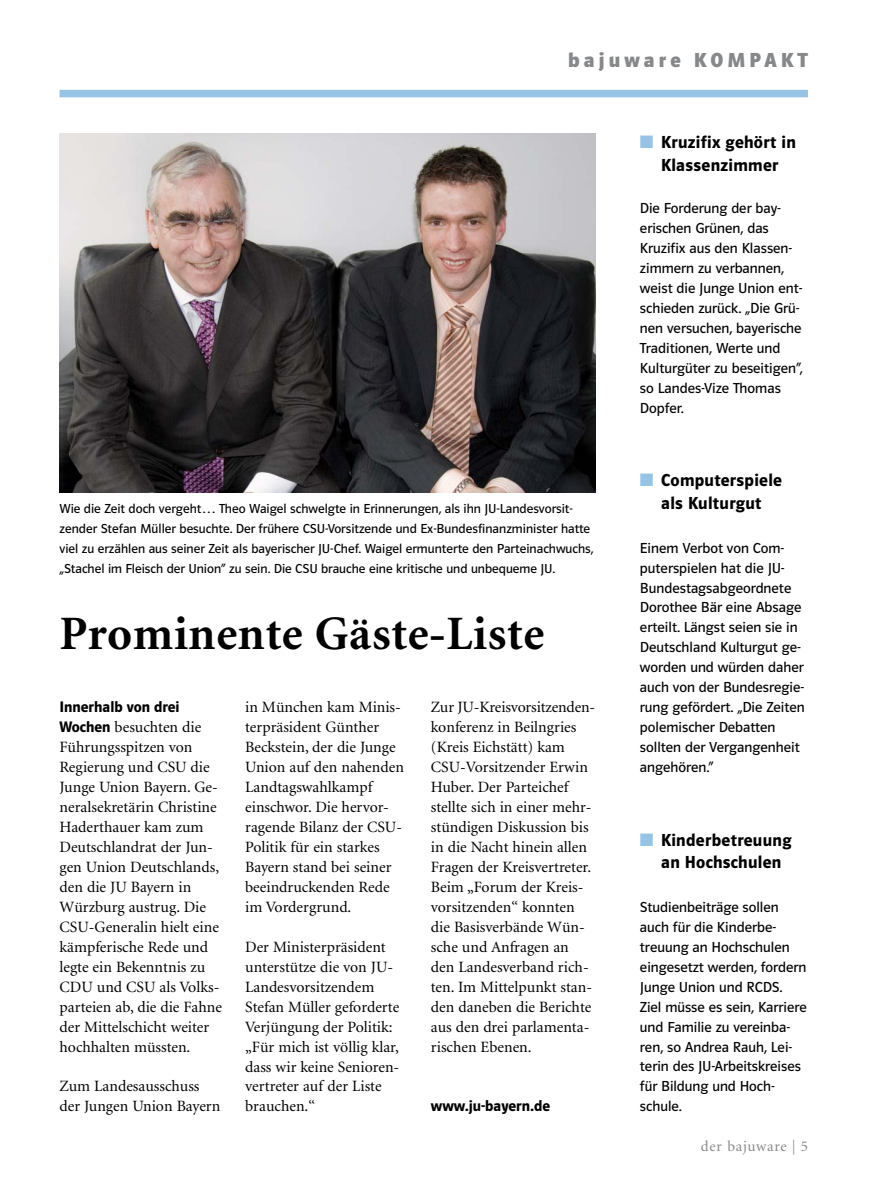
<style>
.page{position:relative;width:893px;height:1191px;background:#fff}
.page>*{position:absolute;margin:0;border:0;box-sizing:border-box;transform-origin:0 0}
.t1{font:700 48px "Minion";letter-spacing:.015em;color:#000}
.t2{font:700 21px "Polo 22";letter-spacing:.2em;color:#878889}
.t3{font:600 18px/22.5px "Polo 22";letter-spacing:.015em;color:#000;text-align:center}
.t4{font:15.75px/20px "Minion";color:#000}
.t5{font:600 15.75px "Polo 22";color:#000}
.t6{font:15px/20px "Polo 22 Buch";color:#000}
.t7{font:15px "Minion";letter-spacing:.05em;color:#878889}
.t8{font:13.5px/20px "Polo 22 Buch";color:#000}
.s1{font-family:"Polo 22";font-weight:600}
.s2{color:#96c4e6}
.s3{font-family:"Univers LT Std";font-weight:300;font-stretch:condensed}
</style>
<div class="page">
<div style="left:60px;top:90px;width:748px;height:7px;background:#96c4e6"></div>
<img style="left:60px;top:133px;width:535px;height:360px">
<h2 class="t2" style="left:568px;top:52px;width:241px">bajuware KOMPAKT</h2>
<p class="t8" style="left:60px;top:499px;width:535px">Wie die Zeit doch vergeht… Theo Waigel schwelgte in Erinnerungen, als ihn JU-Landesvorsit&shy;zender Stefan Müller besuchte. Der frühere CSU-Vorsitzende und Ex-Bundesfinanzminister hatte viel zu erzählen aus seiner Zeit als bayerischer JU-Chef. Waigel ermunterte den Parteinachwuchs, „Stachel im Fleisch der Union“ zu sein. Die CSU brauche eine kritische und unbequeme JU.</p>
<h1 class="t1" style="left:60px;top:614px;width:486px">Prominente Gäste-Liste</h1>
<p class="t5" style="left:60px;top:701px;width:122px">Innerhalb von drei</p>
<p class="t4" style="left:60px;top:718px;width:164px"><span class="s1">Wochen</span> besuchten die<br>Führungsspitzen von<br>Regierung und CSU die<br>Junge Union Bayern. Ge&shy;neralsekretärin Christine<br>Haderthauer kam zum<br>Deutschlandrat der Jun&shy;gen Union Deutschlands, den die JU Bayern in<br>Würzburg austrug. Die<br>CSU-Generalin hielt eine kämpferische Rede und legte ein Bekenntnis zu<br>CDU und CSU als Volks&shy;parteien ab, die die Fahne der Mittelschicht weiter hochhalten müssten.</p>
<p class="t4" style="left:60px;top:1077px;width:162px">Zum Landesausschuss der Jungen Union Bayern</p>
<p class="t4" style="left:245px;top:698px;width:160px">in München kam Minis&shy;terpräsident Günther<br>Beckstein, der die Junge<br>Union auf den nahenden<br>Landtagswahlkampf einschwor. Die hervor&shy;ragende Bilanz der CSU-<br>Politik für ein starkes<br>Bayern stand bei seiner beeindruckenden Rede im Vordergrund.</p>
<p class="t4" style="left:245px;top:938px;width:156px">Der Ministerpräsident unterstütze die von JU-<br>Landesvorsitzendem<br>Stefan Müller geforderte<br>Verjüngung der Politik: „Für mich ist völlig klar, dass wir keine Senioren&shy;vertreter auf der Liste brauchen.“</p>
<p class="t4" style="left:431px;top:698px;width:166px">Zur JU-Kreisvorsitzenden&shy;konferenz in Beilngries (Kreis Eichstätt) kam<br>CSU-Vorsitzender Erwin<br>Huber. Der Parteichef stellte sich in einer mehr&shy;stündigen Diskussion bis in die Nacht hinein allen<br>Fragen der Kreisvertreter.<br>Beim „Forum der Kreis&shy;vorsitzenden“ konnten die Basisverbände Wün&shy;sche und Anfragen an den Landesverband rich&shy;ten. Im Mittelpunkt stan&shy;den daneben die Berichte aus den drei parlamenta&shy;rischen Ebenen.</p>
<p class="t5" style="left:431px;top:1100px;width:121px">www.ju-bayern.de</p>
<p class="t3" style="left:640px;top:132px;width:157px"><span class="s2">■</span> Kruzifix gehört in<br>Klassenzimmer</p>
<p class="t6" style="left:640px;top:200px;width:164px">Die Forderung der bay&shy;erischen Grünen, das<br>Kruzifix aus den Klassen&shy;zimmern zu verbannen, weist die Junge Union ent&shy;schieden zurück. „Die Grü&shy;nen versuchen, bayerische<br>Traditionen, Werte und<br>Kulturgüter zu beseitigen“, so Landes-Vize Thomas<br>Dopfer.</p>
<p class="t3" style="left:640px;top:470px;width:144px"><span class="s2">■</span> Computerspiele als Kulturgut</p>
<p class="t6" style="left:640px;top:539px;width:166px">Einem Verbot von Com&shy;puterspielen hat die JU-<br>Bundestagsabgeordnete<br>Dorothee Bär eine Absage erteilt. Längst seien sie in<br>Deutschland Kulturgut ge&shy;worden und würden daher auch von der Bundesregie&shy;rung gefördert. „Die Zeiten polemischer Debatten sollten der Vergangenheit angehören.“</p>
<p class="t3" style="left:661px;top:830px;width:132px;text-align:left;text-indent:-21px"><span class="s2">■</span> Kinderbetreuung an Hochschulen</p>
<p class="t6" style="left:640px;top:898px;width:168px">Studienbeiträge sollen auch für die Kinderbe&shy;treuung an Hochschulen eingesetzt werden, fordern<br>Junge Union und RCDS.<br>Ziel müsse es sein, Karriere und Familie zu vereinba&shy;ren, so Andrea Rauh, Lei&shy;terin des JU-Arbeitskreises für Bildung und Hoch&shy;schule.</p>
<p class="t7" style="left:701px;top:1140px;width:109px">der bajuware <span class="s3">|</span> 5</p>
</div>
